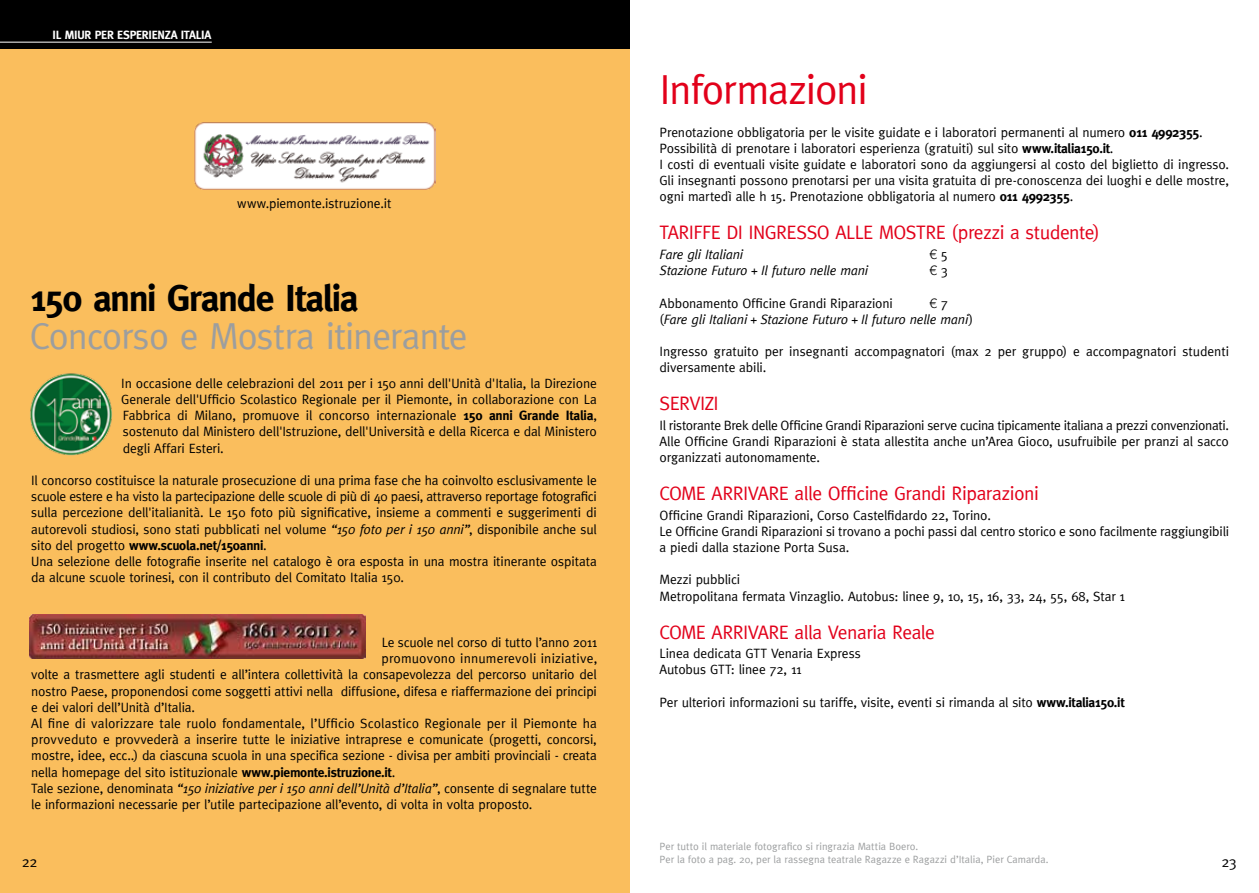
<style>
.page{position:relative;width:1259px;height:893px;background:#fff}
.page>*{position:absolute;margin:0;border:0;box-sizing:border-box;transform-origin:0 0}
.t1{font:42px "Meta";letter-spacing:-.035em;color:#e2001a}
.t2{font:37.5px "Meta";letter-spacing:-.03em;color:#9c9e9f}
.t3{font:700 37.5px "Meta";letter-spacing:-.04em;color:#000}
.t4{font:19.5px "Meta";letter-spacing:-.03em;color:#e2001a}
.t5{font:15px "Meta";color:#000}
.t6{font:13.5px/16.2px "Meta";letter-spacing:-.01em;color:#000}
.t7{font:italic 13.5px "Meta";letter-spacing:-.01em;color:#000}
.t8{font:13.5px "Meta";letter-spacing:.01em;color:#000}
.t9{font:300 13.5px "Helvetica Neue LT";color:#000}
.t10{font:700 12px "Meta";letter-spacing:-.02em;color:#fff}
.t11{font:10.5px/12.6px "Meta";color:#9c9e9f}
.s1{font-weight:700}
.s2{font-style:italic}
.s3{font-family:"Meta";font-weight:400}
.s4{font-style:normal}
</style>
<div class="page">
<div style="left:0;top:0;width:629px;height:893px;background:#fabe5d"></div>
<div style="left:0;top:0;width:629px;height:49px;background:#000"></div>
<img style="left:30px;top:614px;width:335px;height:44px">
<img style="left:194px;top:122px;width:241px;height:67px">
<hr style="left:0;top:42px;width:212px;height:1px;background:#fff">
<img style="left:30px;top:373px;width:82px;height:83px">
<p class="t10" style="left:53px;top:28px;width:160px">IL MIUR PER ESPERIENZA ITALIA</p>
<p class="t6" style="left:237px;top:195px;width:156px">www.piemonte.istruzione.it</p>
<h2 class="t3" style="left:30px;top:276px;width:330px">150 anni Grande Italia</h2>
<h2 class="t2" style="left:30px;top:314px;width:439px">Concorso e Mostra itinerante</h2>
<p class="t6" style="left:121px;top:375px;width:477px;text-align:justify">In occasione delle celebrazioni del 2011 per i 150 anni dell'Unità d'Italia, la Direzione Generale dell'Ufficio Scolastico Regionale per il Piemonte, in collaborazione con La Fabbrica di Milano, promuove il concorso internazionale <span class="s1">150 anni Grande Italia</span>, sostenuto dal Ministero dell'Istruzione, dell'Università e della Ricerca e dal Ministero degli Affari Esteri.</p>
<p class="t6" style="left:31px;top:472px;width:567px">Il concorso costituisce la naturale prosecuzione di una prima fase che ha coinvolto esclusivamente le scuole estere e ha visto la partecipazione delle scuole di più di 40 paesi, attraverso reportage fotografici sulla percezione dell'italianità. Le 150 foto più significative, insieme a commenti e suggerimenti di autorevoli studiosi, sono stati pubblicati nel volume <span class="s2">“150 foto per i 150 anni”</span>, disponibile anche sul sito del progetto <span class="s1">www.scuola.net/150anni</span>.<br>Una selezione delle fotografie inserite nel catalogo è ora esposta in una mostra itinerante ospitata da alcune scuole torinesi, con il contributo del Comitato Italia 150.</p>
<p class="t6" style="left:382px;top:634px;width:217px">Le scuole nel corso di tutto l’anno 2011</p>
<p class="t8" style="left:381px;top:651px;width:217px">promuovono innumerevoli iniziative,</p>
<p class="t6" style="left:31px;top:666px;width:567px">volte a trasmettere agli studenti e all’intera collettività la consapevolezza del percorso unitario del</p>
<p class="t6" style="left:31px;top:683px;width:567px">nostro Paese, proponendosi come soggetti attivi nella diffusione, difesa e riaffermazione dei principi</p>
<p class="t6" style="left:31px;top:699px;width:165px">e dei valori dell’Unità d’Italia.</p>
<p class="t6" style="left:31px;top:715px;width:567px">Al fine di valorizzare tale ruolo fondamentale, l’Ufficio Scolastico Regionale per il Piemonte ha</p>
<p class="t6" style="left:31px;top:731px;width:567px">provveduto e provvederà a inserire tutte le iniziative intraprese e comunicate (progetti, concorsi,</p>
<p class="t6" style="left:31px;top:747px;width:567px">mostre, idee, ecc..) da ciascuna scuola in una specifica sezione - divisa per ambiti provinciali - creata</p>
<p class="t6" style="left:31px;top:764px;width:365px">nella homepage del sito istituzionale <span class="s1">www.piemonte.istruzione.it</span>.</p>
<p class="t6" style="left:31px;top:780px;width:567px">Tale sezione, denominata <span class="s2">“150 iniziative per i 150 anni dell’Unità d’Italia”</span>, consente di segnalare tutte</p>
<p class="t6" style="left:31px;top:796px;width:503px">le informazioni necessarie per l’utile partecipazione all’evento, di volta in volta proposto.</p>
<h1 class="t1" style="left:659px;top:65px;width:210px">Informazioni</h1>
<p class="t6" style="left:659px;top:124px;width:571px">Prenotazione obbligatoria per le visite guidate e i laboratori permanenti al numero <span class="s1">011 4992355</span>.<br>Possibilità di prenotare i laboratori esperienza (gratuiti) sul sito <span class="s1">www.italia150.it</span>.<br>I costi di eventuali visite guidate e laboratori sono da aggiungersi al costo del biglietto di ingresso.<br>Gli insegnanti possono prenotarsi per una visita gratuita di pre-conoscenza dei luoghi e delle mostre, ogni martedì alle h 15. Prenotazione obbligatoria al numero <span class="s1">011 4992355</span>.</p>
<h3 class="t4" style="left:659px;top:221px;width:442px">TARIFFE DI INGRESSO ALLE MOSTRE (prezzi a studente)</h3>
<p class="t7" style="left:659px;top:246px;width:85px">Fare gli Italiani</p>
<p class="t9" style="left:929px;top:246px;width:20px">€ <span class="s3">5</span></p>
<p class="t7" style="left:659px;top:263px;width:210px">Stazione Futuro <span class="s4">+</span> Il futuro nelle mani</p>
<p class="t9" style="left:929px;top:262px;width:20px">€ <span class="s3">3</span></p>
<p class="t6" style="left:659px;top:295px;width:235px">Abbonamento Officine Grandi Riparazioni</p>
<p class="t9" style="left:929px;top:294px;width:20px">€ <span class="s3">7</span></p>
<p class="t7" style="left:659px;top:311px;width:315px"><span class="s4">(</span>Fare gli Italiani <span class="s4">+</span> Stazione Futuro <span class="s4">+</span> Il futuro nelle mani<span class="s4">)</span></p>
<p class="t6" style="left:659px;top:343px;width:571px">Ingresso gratuito per insegnanti accompagnatori (max 2 per gruppo) e accompagnatori studenti diversamente abili.</p>
<h3 class="t4" style="left:659px;top:392px;width:61px">SERVIZI</h3>
<p class="t6" style="left:659px;top:417px;width:571px;text-align:justify">Il ristorante Brek delle Officine Grandi Riparazioni serve cucina tipicamente italiana a prezzi convenzionati.<br>Alle Officine Grandi Riparazioni è stata allestita anche un’Area Gioco, usufruibile per pranzi al sacco organizzati autonomamente.</p>
<h3 class="t4" style="left:659px;top:482px;width:381px">COME ARRIVARE alle Officine Grandi Riparazioni</h3>
<p class="t6" style="left:659px;top:507px;width:571px">Officine Grandi Riparazioni, Corso Castelfidardo 22, Torino.<br>Le Officine Grandi Riparazioni si trovano a pochi passi dal centro storico e sono facilmente raggiungibili a piedi dalla stazione Porta Susa.</p>
<p class="t6" style="left:659px;top:571px;width:467px">Mezzi pubblici<br>Metropolitana fermata Vinzaglio. Autobus: linee 9, 10, 15, 16, 33, 24, 55, 68, Star 1</p>
<h3 class="t4" style="left:659px;top:620px;width:277px">COME ARRIVARE alla Venaria Reale</h3>
<p class="t6" style="left:659px;top:645px;width:203px">Linea dedicata GTT Venaria Express<br>Autobus GTT: linee 72, 11</p>
<p class="t6" style="left:659px;top:694px;width:466px">Per ulteriori informazioni su tariffe, visite, eventi si rimanda al sito <span class="s1">www.italia150.it</span></p>
<p class="t11" style="left:659px;top:840px;width:390px">Per tutto il materiale fotografico si ringrazia Mattia Boero.<br>Per la foto a pag. 20, per la rassegna teatrale Ragazze e Ragazzi d’Italia, Pier Camarda.</p>
<p class="t5" style="left:22px;top:853px;width:17px">22</p>
<p class="t5" style="left:1221px;top:853px;width:17px">23</p>
</div>
